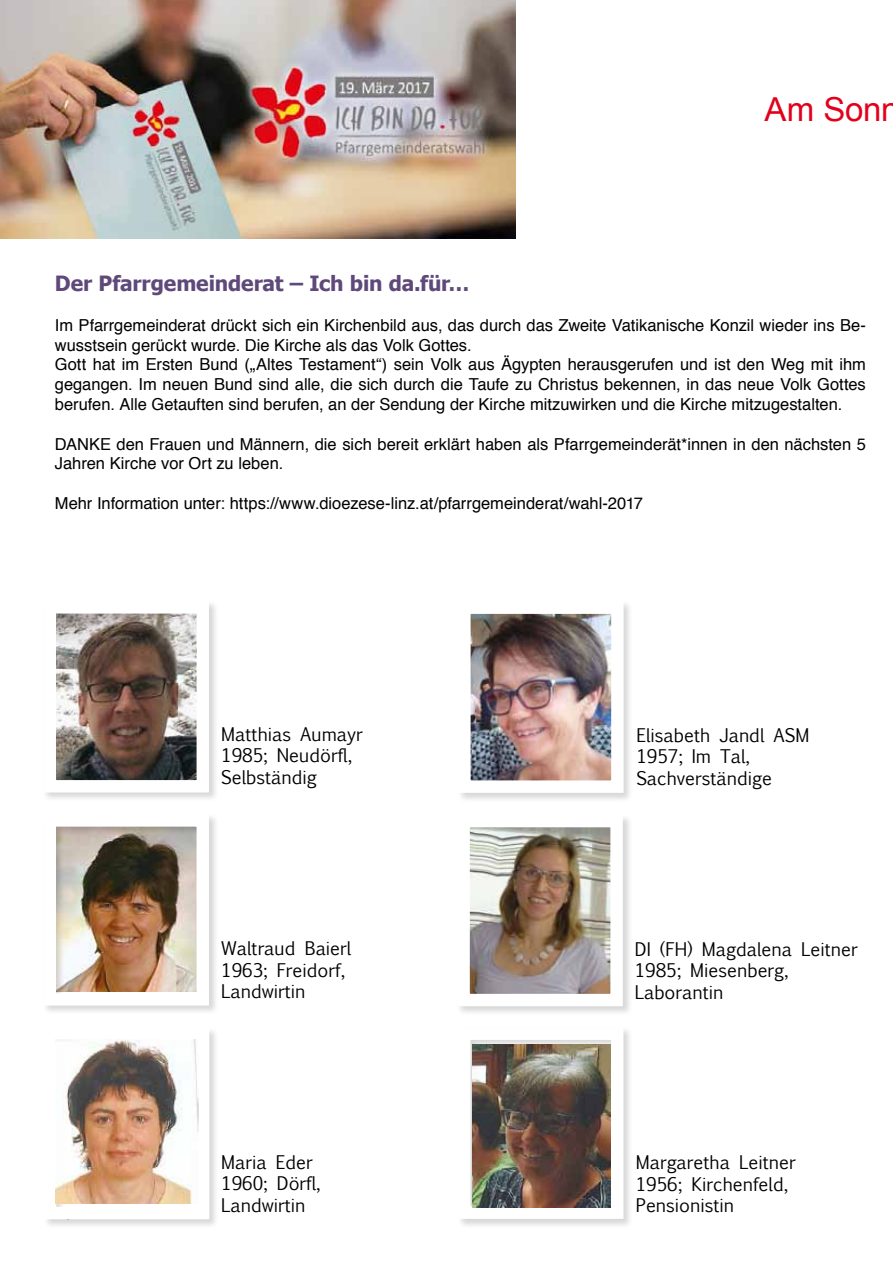
<style>
.page{position:relative;width:893px;height:1263px;background:#fff}
.page>*{position:absolute;margin:0;border:0;box-sizing:border-box;transform-origin:0 0}
.t1{font:33px "Arial";letter-spacing:-.005em;color:#e2001a}
.t2{font:700 21px "Tahoma";letter-spacing:-.005em;color:#5f497a}
.t3{font:18px/21.6px "Euphemia UCAS";color:#000}
.t4{font:16.5px/19.8px "Helvetica";color:#000}
</style>
<div class="page">
<div style="left:42px;top:600px;width:177px;height:202px;background:#000;opacity:.16"></div>
<img style="left:57px;top:614px;width:139px;height:165px">
<div style="left:42px;top:813px;width:177px;height:203px;background:#000;opacity:.16"></div>
<div style="left:457px;top:1026px;width:177px;height:203px;background:#000;opacity:.16"></div>
<div style="left:43px;top:1027px;width:176px;height:202px;background:#000;opacity:.16"></div>
<img style="left:56px;top:1039px;width:142px;height:165px">
<div style="left:457px;top:600px;width:177px;height:203px;background:#000;opacity:.16"></div>
<img style="left:471px;top:614px;width:140px;height:166px">
<img style="left:473px;top:1044px;width:137px;height:163px">
<div style="left:456px;top:814px;width:177px;height:202px;background:#000;opacity:.16"></div>
<img style="left:470px;top:828px;width:140px;height:165px">
<img style="left:0;top:0;width:516px;height:238px">
<h1 class="t1" style="left:764px;top:88px;width:137px">Am Sonn</h1>
<p class="t2" style="left:55px;top:269px;width:416px">Der Pfarrgemeinderat – Ich bin da.für…</p>
<p class="t4" style="left:55px;top:315px;width:813px">Im Pfarrgemeinderat drückt sich ein Kirchenbild aus, das durch das Zweite Vatikanische Konzil wieder ins Be&shy;wusstsein gerückt wurde. Die Kirche als das Volk Gottes.<br>Gott hat im Ersten Bund („Altes Testament“) sein Volk aus Ägypten herausgerufen und ist den Weg mit ihm gegangen. Im neuen Bund sind alle, die sich durch die Taufe zu Christus bekennen, in das neue Volk Gottes berufen. Alle Getauften sind berufen, an der Sendung der Kirche mitzuwirken und die Kirche mitzugestalten.</p>
<p class="t4" style="left:55px;top:434px;width:813px">DANKE den Frauen und Männern, die sich bereit erklärt haben als Pfarrgemeinderät*innen in den nächsten 5<br>Jahren Kirche vor Ort zu leben.</p>
<p class="t4" style="left:55px;top:494px;width:589px">Mehr Information unter: https://www.dioezese-linz.at/pfarrgemeinderat/wahl-2017</p>
<p class="t3" style="left:221px;top:723px;width:143px">Matthias Aumayr<br>1985; Neudörfl,<br>Selbständig</p>
<p class="t3" style="left:221px;top:937px;width:132px">Waltraud Baierl<br>1963; Freidorf,<br>Landwirtin</p>
<p class="t3" style="left:221px;top:1151px;width:101px">Maria Eder<br>1960; Dörfl,<br>Landwirtin</p>
<p class="t3" style="left:636px;top:724px;width:174px">Elisabeth Jandl ASM<br>1957; Im Tal,<br>Sachverständige</p>
<p class="t3" style="left:635px;top:938px;width:224px">DI (FH) Magdalena Leitner<br>1985; Miesenberg,<br>Laborantin</p>
<p class="t3" style="left:636px;top:1152px;width:161px">Margaretha Leitner<br>1956; Kirchenfeld,<br>Pensionistin</p>
</div>
